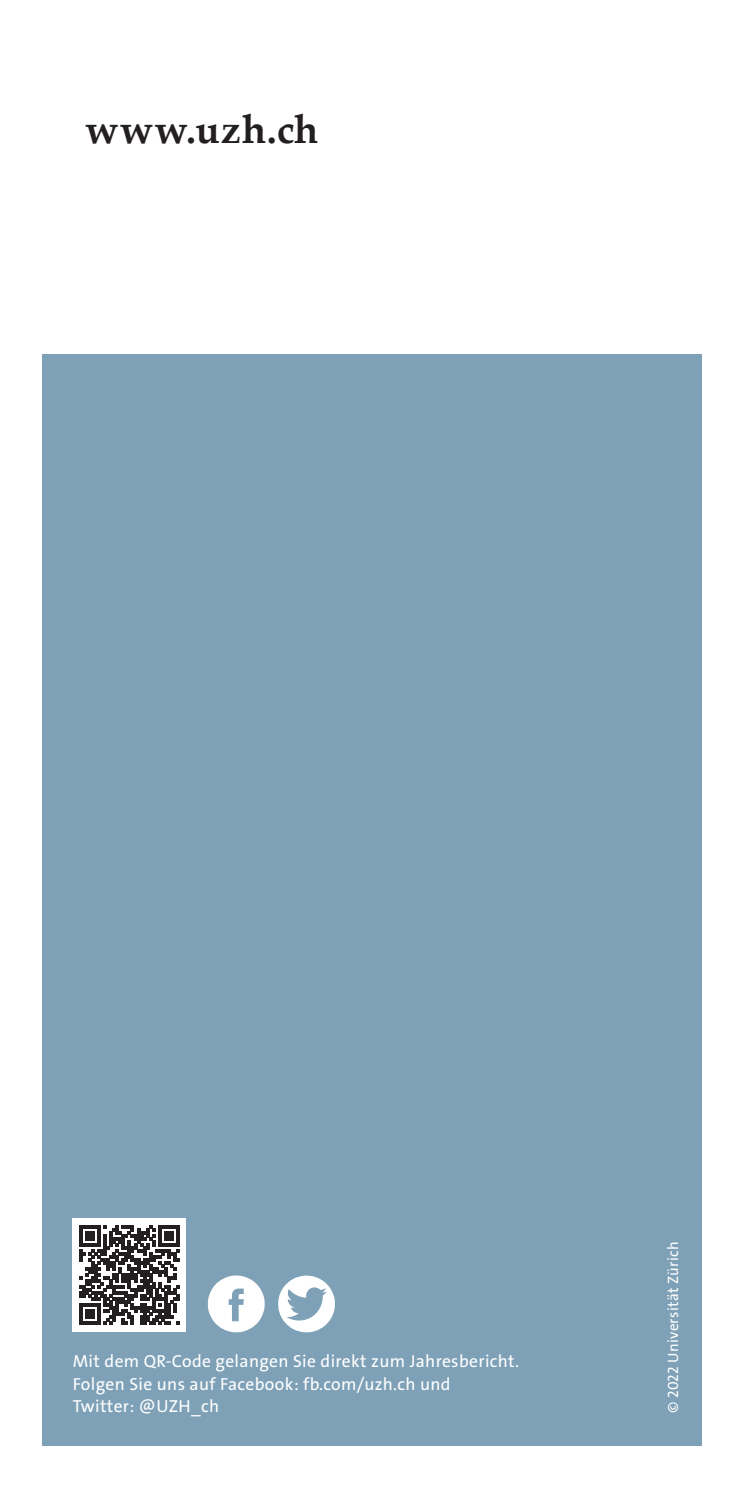
<style>
.page{position:relative;width:745px;height:1489px;background:#fff}
.page>*{position:absolute;margin:0;border:0;box-sizing:border-box;transform-origin:0 0}
.t1{font:700 40px "Palatino Linotype";letter-spacing:.03em;color:#231f20}
.t2{font:17.5px/22.5px "The Sans LP5 Plain";letter-spacing:.02em;color:#fff}
.t3{font:15px "The Sans LP5 Plain";letter-spacing:.02em;color:#fff}
</style>
<div class="page">
<div style="left:43px;top:354px;width:659px;height:1092px;background:#7ea1b7"></div>
<div style="left:73px;top:1217px;width:113px;height:114px;background:#fff"></div>
<svg style="left:80px;top:1225px;width:99px;height:99px"></svg>
<svg style="left:278px;top:1275px;width:56px;height:57px"></svg>
<svg style="left:208px;top:1275px;width:56px;height:57px"></svg>
<h1 class="t1" style="left:85px;top:101px;width:235px">www.uzh.ch</h1>
<p class="t2" style="left:73px;top:1349px;width:447px">Mit dem QR-Code gelangen Sie direkt zum Jahresbericht.<br>Folgen Sie uns auf Facebook: fb.com/uzh.ch und<br>Twitter: @UZH_ch</p>
<p class="t3" style="left:663px;top:1413px;width:173px;rotate:-90deg">© 2022 Universität Zürich</p>
</div>
